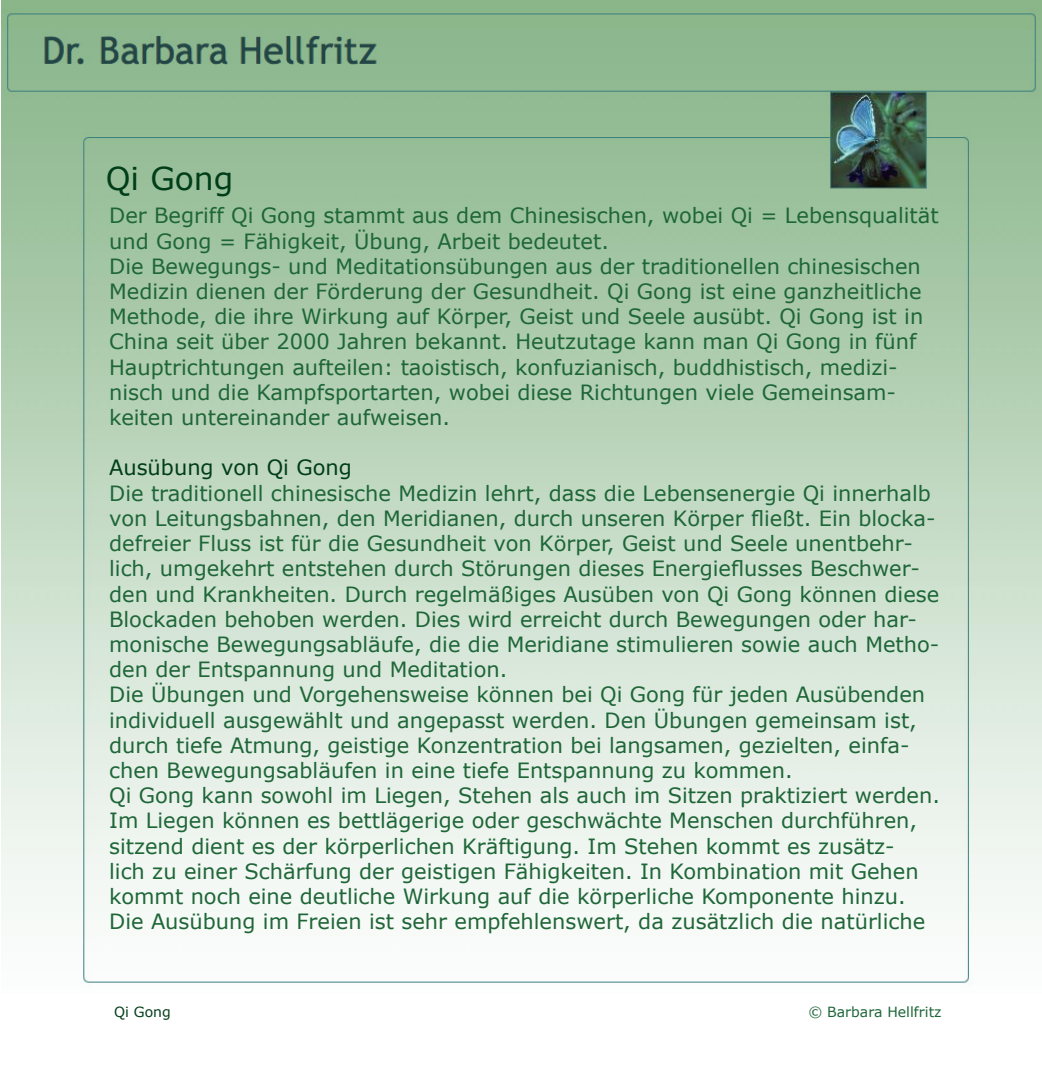
<style>
.page{position:relative;width:1042px;height:1092px;background:#fff}
.page>*{position:absolute;margin:0;border:0;box-sizing:border-box;transform-origin:0 0}
.t1{font:31.5px "Verdana";color:#003d19}
.t2{font:21px/25.2px "Verdana";color:#1e6638}
.t3{font:21px "Verdana";color:#003d19}
.t4{font:14px "Verdana";color:#1e6638}
.t5{font:14px "Verdana";color:#003d19}
</style>
<div class="page">
<img style="left:1px;top:0;width:1041px;height:988px">
<h1 class="t1" style="left:106px;top:158px;width:129px">Qi Gong</h1>
<p class="t2" style="left:109px;top:203px;width:831px">Der Begriff Qi Gong stammt aus dem Chinesischen, wobei Qi = Lebensqualität und Gong = Fähigkeit, Übung, Arbeit bedeutet.<br>Die Bewegungs- und Meditationsübungen aus der traditionellen chinesischen Medizin dienen der Förderung der Gesundheit. Qi Gong ist eine ganzheitliche Methode, die ihre Wirkung auf Körper, Geist und Seele ausübt. Qi Gong ist in China seit über 2000 Jahren bekannt. Heutzutage kann man Qi Gong in fünf Hauptrichtungen aufteilen: taoistisch, konfuzianisch, buddhistisch, medizi&shy;nisch und die Kampfsportarten, wobei diese Richtungen viele Gemeinsam&shy;keiten untereinander aufweisen.</p>
<p class="t3" style="left:109px;top:454px;width:244px">Ausübung von Qi Gong</p>
<p class="t2" style="left:109px;top:480px;width:832px">Die traditionell chinesische Medizin lehrt, dass die Lebensenergie Qi innerhalb von Leitungsbahnen, den Meridianen, durch unseren Körper fließt. Ein blocka&shy;defreier Fluss ist für die Gesundheit von Körper, Geist und Seele unentbehr&shy;lich, umgekehrt entstehen durch Störungen dieses Energieflusses Beschwer&shy;den und Krankheiten. Durch regelmäßiges Ausüben von Qi Gong können diese Blockaden behoben werden. Dies wird erreicht durch Bewegungen oder har&shy;monische Bewegungsabläufe, die die Meridiane stimulieren sowie auch Metho&shy;den der Entspannung und Meditation.<br>Die Übungen und Vorgehensweise können bei Qi Gong für jeden Ausübenden individuell ausgewählt und angepasst werden. Den Übungen gemeinsam ist, durch tiefe Atmung, geistige Konzentration bei langsamen, gezielten, einfa&shy;chen Bewegungsabläufen in eine tiefe Entspannung zu kommen.<br>Qi Gong kann sowohl im Liegen, Stehen als auch im Sitzen praktiziert werden.<br>Im Liegen können es bettlägerige oder geschwächte Menschen durchführen, sitzend dient es der körperlichen Kräftigung. Im Stehen kommt es zusätz-<br>lich zu einer Schärfung der geistigen Fähigkeiten. In Kombination mit Gehen kommt noch eine deutliche Wirkung auf die körperliche Komponente hinzu.<br>Die Ausübung im Freien ist sehr empfehlenswert, da zusätzlich die natürliche</p>
<p class="t5" style="left:114px;top:1002px;width:58px">Qi Gong</p>
<p class="t4" style="left:808px;top:1002px;width:135px">© Barbara Hellfritz</p>
</div>
